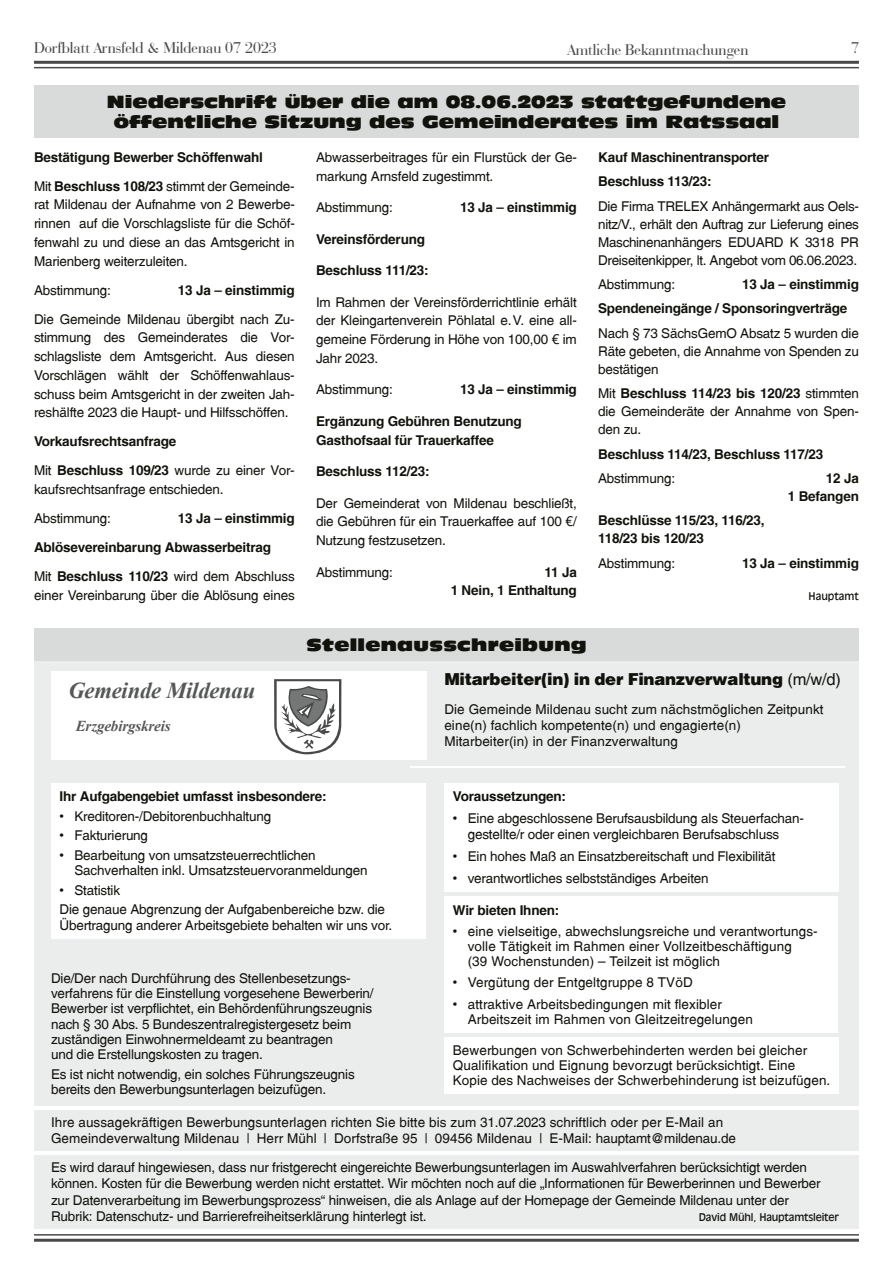
<style>
.page{position:relative;width:893px;height:1263px;background:#fff}
.page>*{position:absolute;margin:0;border:0;box-sizing:border-box;transform-origin:0 0}
.t1{font:italic 700 22.8px "Times New Roman";letter-spacing:-.015em;color:#565857}
.t2{font:16.5px/19.8px "Incised 901 BT Nord";color:#12120d;text-align:center}
.t3{font:16.5px "Bauer Bodoni BT";color:#484a48}
.t4{font:900 16.5px "Switzerland";letter-spacing:-.015em;color:#12120d}
.t5{font:16.2px "Incised 901 BT Nord";letter-spacing:.02em;color:#12120d}
.t6{font:italic 700 15.15px "Times New Roman";letter-spacing:-.015em;color:#565857}
.t7{font:13.5px/18.8px "Switzerland Plain";letter-spacing:-.015em;color:#12120d}
.t8{font:13.5px/15px "Switzerland Plain";letter-spacing:.005em;color:#12120d}
.t9{font:700 13.5px/18.8px "Switzerland";letter-spacing:-.015em;color:#12120d}
.t10{font:10.5px "Incised 901 BT";letter-spacing:-.015em;color:#12120d}
.s1{font-family:"Switzerland";font-weight:700}
.s2{font-family:"Noto Sans"}
.s3{font-family:"Switzerland Plain";font-weight:400}
</style>
<div class="page">
<hr style="left:34px;top:1239px;width:825px;height:3px;background:#484a48">
<hr style="left:34px;top:61px;width:825px;height:3px;background:#484a48">
<hr style="left:34px;top:1234px;width:825px;height:1px;background:#484a48">
<hr style="left:34px;top:67px;width:825px;height:1px;background:#484a48">
<div style="left:34px;top:85px;width:825px;height:53px;background:#d9dada"></div>
<div style="left:34px;top:657px;width:825px;height:572px;background:#ebecec"></div>
<div style="left:34px;top:628px;width:825px;height:33px;background:#d9dada"></div>
<div style="left:51px;top:671px;width:376px;height:89px;background:#fff"></div>
<svg style="left:274px;top:679px;width:67px;height:75px"></svg>
<div style="left:51px;top:783px;width:374px;height:155px;background:#fff"></div>
<div style="left:444px;top:896px;width:394px;height:136px;background:#fff"></div>
<div style="left:444px;top:1037px;width:395px;height:57px;background:#fff"></div>
<div style="left:444px;top:783px;width:394px;height:108px;background:#fff"></div>
<img style="left:410px;top:766px;width:434px;height:1px">
<hr style="left:34px;top:1106px;width:825px;height:3px;background:#fff">
<hr style="left:34px;top:1151px;width:825px;height:3px;background:#fff">
<p class="t3" style="left:34px;top:38px;width:244px">Dorfblatt Arnsfeld &amp; Mildenau 07 2023</p>
<p class="t3" style="left:568px;top:39px;width:182px">Amtliche Bekanntmachungen</p>
<p class="t3" style="left:851px;top:38px;width:9px">7</p>
<p class="t2" style="left:107px;top:92px;width:681px">Niederschrift über die am 08.06.2023 stattgefundene öffentliche Sitzung des Gemeinderates im Ratssaal</p>
<p class="t9" style="left:34px;top:147px;width:230px">Bestätigung Bewerber Schöffenwahl</p>
<p class="t7" style="left:34px;top:176px;width:262px;text-align:justify">Mit <span class="s1">Beschluss 108/23</span> stimmt der Gemeinde&shy;rat Mildenau der Aufnahme von 2 Bewerbe&shy;rinnen auf die Vorschlagsliste für die Schöf&shy;fenwahl zu und diese an das Amtsgericht in Marienberg weiterzuleiten.</p>
<p class="t7" style="left:34px;top:280px;width:78px">Abstimmung:</p>
<p class="t9" style="left:178px;top:280px;width:118px">13 Ja – einstimmig</p>
<p class="t7" style="left:34px;top:309px;width:262px;text-align:justify">Die Gemeinde Mildenau übergibt nach Zu&shy;stimmung des Gemeinderates die Vor&shy;schlagsliste dem Amtsgericht. Aus diesen Vorschlägen wählt der Schöffenwahlaus&shy;schuss beim Amtsgericht in der zweiten Jah&shy;reshälfte 2023 die Haupt- und Hilfsschöffen.</p>
<p class="t9" style="left:34px;top:432px;width:144px">Vorkaufsrechtsanfrage</p>
<p class="t7" style="left:34px;top:461px;width:262px">Mit <span class="s1">Beschluss 109/23</span> wurde zu einer Vor&shy;kaufsrechtsanfrage entschieden.</p>
<p class="t7" style="left:34px;top:509px;width:78px">Abstimmung:</p>
<p class="t7" style="left:316px;top:148px;width:262px">Abwasserbeitrages für ein Flurstück der Ge&shy;markung Arnsfeld zugestimmt.</p>
<p class="t7" style="left:316px;top:198px;width:78px">Abstimmung:</p>
<p class="t9" style="left:460px;top:198px;width:118px">13 Ja – einstimmig</p>
<p class="t9" style="left:316px;top:229px;width:110px">Vereinsförderung</p>
<p class="t9" style="left:316px;top:261px;width:114px">Beschluss 111/23:</p>
<p class="t7" style="left:316px;top:292px;width:262px;text-align:justify">Im Rahmen der Vereinsförderrichtlinie erhält der Kleingartenverein Pöhlatal e. V. eine all&shy;gemeine Förderung in Höhe von 100,00 <span class="s2">€</span> im Jahr 2023.</p>
<p class="t7" style="left:316px;top:380px;width:78px">Abstimmung:</p>
<p class="t9" style="left:460px;top:380px;width:118px">13 Ja – einstimmig</p>
<p class="t9" style="left:316px;top:412px;width:207px">Ergänzung Gebühren Benutzung<br>Gasthofsaal für Trauerkaffee</p>
<p class="t9" style="left:316px;top:462px;width:115px">Beschluss 112/23:</p>
<p class="t7" style="left:316px;top:493px;width:262px;text-align:justify">Der Gemeinderat von Mildenau beschließt, die Gebühren für ein Trauerkaffee auf 100 <span class="s2">€</span>/ Nutzung festzusetzen.</p>
<p class="t7" style="left:316px;top:562px;width:78px">Abstimmung:</p>
<p class="t9" style="left:451px;top:562px;width:128px;text-align:right">11 Ja<br>1 Nein, 1 Enthaltung</p>
<p class="t9" style="left:598px;top:145px;width:173px;line-height:24.5px">Kauf Maschinentransporter<br>Beschluss 113/23:</p>
<p class="t7" style="left:598px;top:197px;width:262px;line-height:18px;text-align:justify">Die Firma TRELEX Anhängermarkt aus Oels&shy;nitz/V., erhält den Auftrag zur Lieferung eines Maschinenanhängers EDUARD K 3318 PR Dreiseitenkipper, lt. Angebot vom 06.06.2023.</p>
<p class="t7" style="left:598px;top:275px;width:78px">Abstimmung:</p>
<p class="t9" style="left:598px;top:272px;width:262px;line-height:24.5px;text-indent:144px">13 Ja – einstimmig<br>Spendeneingänge / Sponsoringverträge</p>
<p class="t7" style="left:598px;top:324px;width:262px;line-height:18px;text-align:justify">Nach § 73 SächsGemO Absatz 5 wurden die Räte gebeten, die Annahme von Spenden zu bestätigen</p>
<p class="t9" style="left:598px;top:384px;width:262px"><span class="s3">Mit</span> Beschluss 114/23 bis 120/23 <span class="s3">stimmten</span></p>
<p class="t7" style="left:598px;top:402px;width:262px;line-height:18px">die Gemeinderäte der Annahme von Spen&shy;den zu.</p>
<p class="t9" style="left:598px;top:444px;width:227px">Beschluss 114/23, Beschluss 117/23</p>
<p class="t7" style="left:598px;top:469px;width:78px">Abstimmung:</p>
<p class="t9" style="left:788px;top:469px;width:73px;line-height:18px;text-align:right">12 Ja<br>1 Befangen</p>
<p class="t9" style="left:598px;top:511px;width:168px;line-height:18px">Beschlüsse 115/23, 116/23,<br>118/23 bis 120/23</p>
<p class="t7" style="left:598px;top:553px;width:78px">Abstimmung:</p>
<p class="t9" style="left:742px;top:553px;width:118px">13 Ja – einstimmig</p>
<p class="t10" style="left:808px;top:590px;width:52px">Hauptamt</p>
<p class="t9" style="left:34px;top:504px;width:262px;line-height:29px;text-indent:144px">13 Ja – einstimmig<br>Ablösevereinbarung Abwasserbeitrag</p>
<p class="t7" style="left:34px;top:567px;width:262px">Mit <span class="s1">Beschluss 110/23</span> wird dem Abschluss einer Vereinbarung über die Ablösung eines</p>
<h1 class="t1" style="left:69px;top:675px;width:188px">Gemeinde Mildenau</h1>
<p class="t6" style="left:76px;top:715px;width:97px">Erzgebirgskreis</p>
<p class="t5" style="left:306px;top:635px;width:282px">Stellenausschreibung</p>
<p class="t4" style="left:444px;top:668px;width:398px">Mitarbeiter(in) in der Finanzverwaltung <span class="s3">(m/w/d)</span></p>
<p class="t8" style="left:444px;top:701px;width:381px;line-height:16.2px">Die Gemeinde Mildenau sucht zum nächstmöglichen Zeitpunkt eine(n) fachlich kompetente(n) und engagierte(n)<br>Mitarbeiter(in) in der Finanzverwaltung</p>
<p class="t9" style="left:60px;top:787px;width:269px">Ihr Aufgabengebiet umfasst insbesondere:</p>
<p class="t7" style="left:60px;top:807px;width:213px">• Kreditoren-/Debitorenbuchhaltung</p>
<p class="t7" style="left:60px;top:826px;width:90px">• Fakturierung</p>
<p class="t7" style="left:74px;top:847px;width:295px;line-height:15.3px;text-indent:-15px">• Bearbeitung von umsatzsteuerrechtlichen<br>Sachverhalten inkl. Umsatzsteuervoranmeldungen</p>
<p class="t7" style="left:60px;top:880px;width:327px;line-height:19.5px">• Statistik<br>Die genaue Abgrenzung der Aufgabenbereiche bzw. die</p>
<p class="t7" style="left:60px;top:915px;width:334px">Übertragung anderer Arbeitsgebiete behalten wir uns vor.</p>
<p class="t7" style="left:51px;top:970px;width:324px;line-height:15.3px">Die/Der nach Durchführung des Stellenbesetzungs&shy;verfahrens für die Einstellung vorgesehene Bewerberin/ Bewerber ist verpflichtet, ein Behördenführungszeugnis nach § 30 Abs. 5 Bundeszentralregistergesetz beim zuständigen Einwohnermeldeamt zu beantragen<br>und die Erstellungskosten zu tragen.</p>
<p class="t7" style="left:51px;top:1066px;width:305px;line-height:15.3px">Es ist nicht notwendig, ein solches Führungszeugnis bereits den Bewerbungsunterlagen beizufügen.</p>
<p class="t9" style="left:453px;top:787px;width:115px">Voraussetzungen:</p>
<p class="t7" style="left:468px;top:811px;width:338px;line-height:15.6px;text-indent:-15px">• Eine abgeschlossene Berufsausbildung als Steuerfachan&shy;gestellte/r oder einen vergleichbaren Berufsabschluss</p>
<p class="t7" style="left:453px;top:847px;width:324px">• Ein hohes Maß an Einsatzbereitschaft und Flexibilität</p>
<p class="t7" style="left:453px;top:869px;width:257px">• verantwortliches selbstständiges Arbeiten</p>
<p class="t9" style="left:453px;top:900px;width:108px">Wir bieten Ihnen:</p>
<p class="t8" style="left:468px;top:924px;width:351px;text-indent:-15px">• eine vielseitige, abwechslungsreiche und verantwortungs&shy;volle Tätigkeit im Rahmen einer Vollzeitbeschäftigung<br>(39 Wochenstunden) – Teilzeit ist möglich</p>
<p class="t8" style="left:453px;top:975px;width:241px">• Vergütung der Entgeltgruppe 8 TVöD</p>
<p class="t8" style="left:468px;top:996px;width:287px;text-indent:-15px">• attraktive Arbeitsbedingungen mit flexibler<br>Arbeitszeit im Rahmen von Gleitzeitregelungen</p>
<p class="t8" style="left:453px;top:1043px;width:379px">Bewerbungen von Schwerbehinderten werden bei gleicher<br>Qualifikation und Eignung bevorzugt berücksichtigt. Eine<br>Kopie des Nachweises der Schwerbehinderung ist beizufügen.</p>
<p class="t8" style="left:51px;top:1114px;width:686px;line-height:16.2px">Ihre aussagekräftigen Bewerbungsunterlagen richten Sie bitte bis zum 31.07.2023 schriftlich oder per E-Mail an<br>Gemeindeverwaltung Mildenau | Herr Mühl | Dorfstraße 95 | 09456 Mildenau | E-Mail: hauptamt@mildenau.de</p>
<p class="t7" style="left:51px;top:1159px;width:771px;line-height:16.2px">Es wird darauf hingewiesen, dass nur fristgerecht eingereichte Bewerbungsunterlagen im Auswahlverfahren berücksichtigt werden können. Kosten für die Bewerbung werden nicht erstattet. Wir möchten noch auf die „Informationen für Bewerberinnen und Bewerber zur Datenverarbeitung im Bewerbungsprozess“ hinweisen, die als Anlage auf der Homepage der Gemeinde Mildenau unter der Rubrik: Datenschutz- und Barrierefreiheitserklärung hinterlegt ist.</p>
<p class="t10" style="left:699px;top:1211px;width:142px">David Mühl, Hauptamtsleiter</p>
</div>
